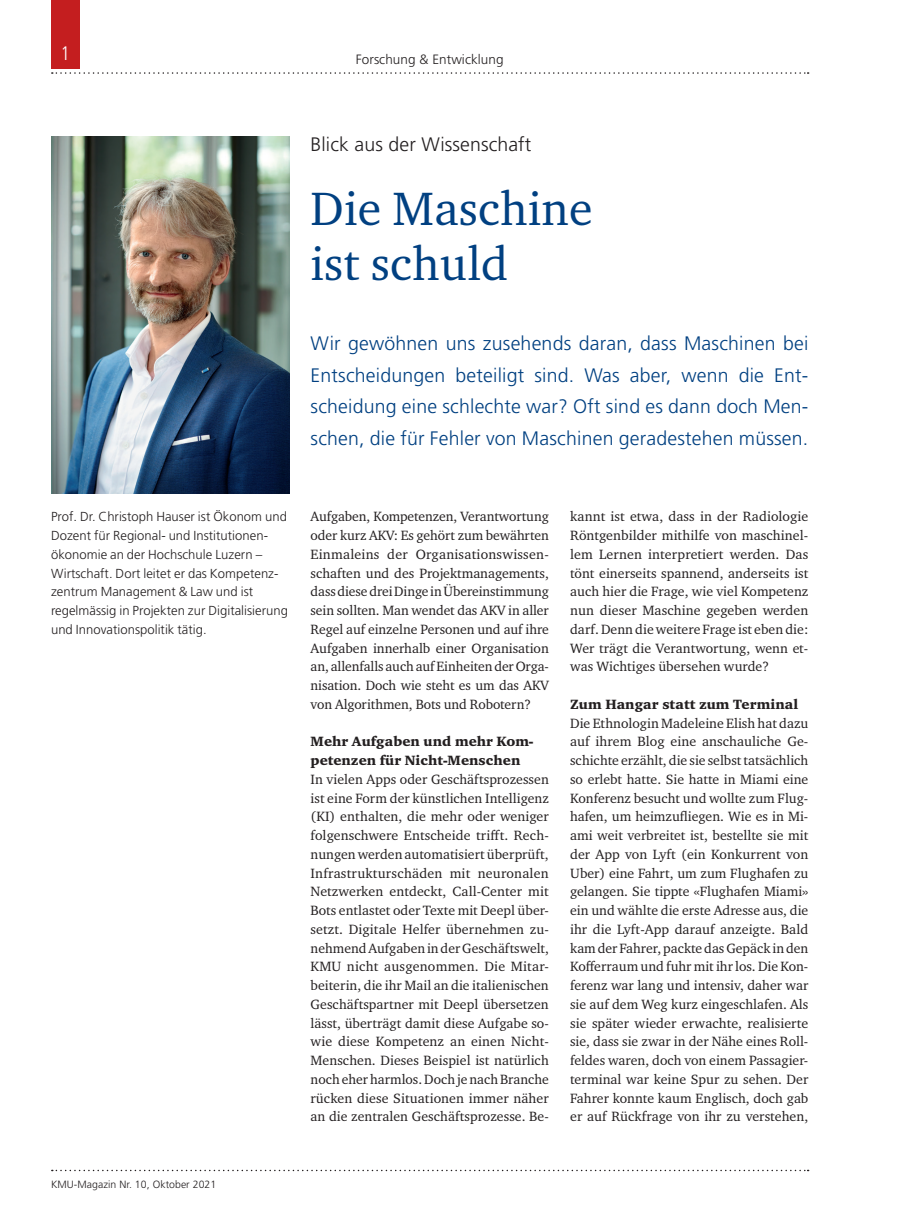
<style>
.page{position:relative;width:902px;height:1212px;background:#fff}
.page>*{position:absolute;margin:0;border:0;box-sizing:border-box;transform-origin:0 0}
.t1{font:48px/55.5px "Charter ITC Std";letter-spacing:.005em;color:#014081}
.t2{font:300 19.5px/31.5px "Frutiger LT Std";letter-spacing:.01em;color:#014081;text-align:justify}
.t3{font:300 19.5px "Frutiger LT Std";letter-spacing:.005em;color:#231f20}
.t4{font:300 condensed 19.5px "Frutiger LT Std";color:#fff}
.t5{font:13.8px/18.8px "Charter ITC Std";letter-spacing:.005em;color:#231f20;text-align:justify}
.t6{font:900 13.8px/18.8px "Charter ITC Std";letter-spacing:.005em;color:#231f20}
.t7{font:300 13.5px "Frutiger LT Std";letter-spacing:.005em;color:#231f20}
.t8{font:300 13.05px/18.8px "Frutiger LT Std";letter-spacing:.005em;color:#231f20}
.t9{font:300 10.5px "Frutiger LT Std";letter-spacing:.005em;color:#231f20}
</style>
<div class="page">
<svg style="left:52px;top:72px;width:756px;height:2px"></svg>
<div style="left:51px;top:0;width:29px;height:68px;background:#c41e1f"></div>
<svg style="left:52px;top:1170px;width:756px;height:1px"></svg>
<img style="left:51px;top:136px;width:238px;height:357px">
<h2 class="t4" style="left:61px;top:42px;width:11px">1</h2>
<p class="t7" style="left:356px;top:51px;width:149px">Forschung &amp; Entwicklung</p>
<h2 class="t3" style="left:310px;top:133px;width:222px">Blick aus der Wissenschaft</h2>
<h1 class="t1" style="left:310px;top:180px;width:283px">Die Maschine ist schuld</h1>
<h2 class="t2" style="left:310px;top:328px;width:499px">Wir gewöhnen uns zusehends daran, dass Maschinen bei Entscheidungen beteiligt sind. Was aber, wenn die Ent&shy;scheidung eine schlechte war? Oft sind es dann doch Men&shy;schen, die für Fehler von Maschinen geradestehen müssen.</h2>
<p class="t8" style="left:51px;top:508px;width:238px">Prof. Dr. Christoph Hauser ist Ökonom und Dozent für Regional- und Institutionen&shy;ökonomie an der Hochschule Luzern – Wirtschaft. Dort leitet er das Kompetenz&shy;zentrum Management &amp; Law und ist regelmässig in Projekten zur Digitalisierung und Innovationspolitik tätig.</p>
<p class="t9" style="left:51px;top:1178px;width:167px">KMU-Magazin Nr. 10, Oktober 2021</p>
<p class="t5" style="left:310px;top:507px;width:240px">Aufgaben, Kompetenzen, Verantwortung oder kurz AKV: Es gehört zum bewährten Einmaleins der Organisationswissen&shy;schaften und des Projektmanagements, dass diese drei Dinge in Übereinstimmung sein sollten. Man wendet das AKV in aller Regel auf einzelne Personen und auf ihre Aufgaben innerhalb einer Organisation an, allenfalls auch auf Einheiten der Orga&shy;nisation. Doch wie steht es um das AKV von Algorithmen, Bots und Robotern?</p>
<p class="t6" style="left:310px;top:732px;width:224px">Mehr Aufgaben und mehr Kom&shy;petenzen für Nicht-Menschen</p>
<p class="t5" style="left:310px;top:769px;width:240px">In vielen Apps oder Geschäftsprozessen ist eine Form der künstlichen Intelligenz (KI) enthalten, die mehr oder weniger folgenschwere Entscheide trifft. Rech&shy;nungen werden automatisiert überprüft, Infrastrukturschäden mit neuronalen Netzwerken entdeckt, Call-Center mit Bots entlastet oder Texte mit Deepl über&shy;setzt. Digitale Helfer übernehmen zu&shy;nehmend Aufgaben in der Geschäftswelt, KMU nicht ausgenommen. Die Mitar&shy;beiterin, die ihr Mail an die italienischen Geschäftspartner mit Deepl übersetzen lässt, überträgt damit diese Aufgabe so&shy;wie diese Kompetenz an einen Nicht-Menschen. Dieses Beispiel ist natürlich noch eher harmlos. Doch je nach Branche rücken diese Situationen immer näher an die zentralen Geschäftsprozesse. Be-</p>
<p class="t5" style="left:570px;top:507px;width:240px">kannt ist etwa, dass in der Radiologie Röntgenbilder mithilfe von maschinel&shy;lem Lernen interpretiert werden. Das tönt einerseits spannend, anderseits ist auch hier die Frage, wie viel Kompetenz nun dieser Maschine gegeben werden darf. Denn die weitere Frage ist eben die:<br>Wer trägt die Verantwortung, wenn et&shy;was Wichtiges übersehen wurde?</p>
<p class="t6" style="left:570px;top:695px;width:229px">Zum Hangar statt zum Terminal</p>
<p class="t5" style="left:570px;top:713px;width:240px">Die Ethnologin Madeleine Elish hat dazu auf ihrem Blog eine anschauliche Ge&shy;schichte erzählt, die sie selbst tatsächlich so erlebt hatte. Sie hatte in Miami eine Konferenz besucht und wollte zum Flug&shy;hafen, um heimzufliegen. Wie es in Mi&shy;ami weit verbreitet ist, bestellte sie mit der App von Lyft (ein Konkurrent von Uber) eine Fahrt, um zum Flughafen zu gelangen. Sie tippte «Flughafen Miami» ein und wählte die erste Adresse aus, die ihr die Lyft-App darauf anzeigte. Bald kam der Fahrer, packte das Gepäck in den Kofferraum und fuhr mit ihr los. Die Kon&shy;ferenz war lang und intensiv, daher war sie auf dem Weg kurz eingeschlafen. Als sie später wieder erwachte, realisierte sie, dass sie zwar in der Nähe eines Roll&shy;feldes waren, doch von einem Passagier&shy;terminal war keine Spur zu sehen. Der Fahrer konnte kaum Englisch, doch gab er auf Rückfrage von ihr zu verstehen,</p>
</div>
